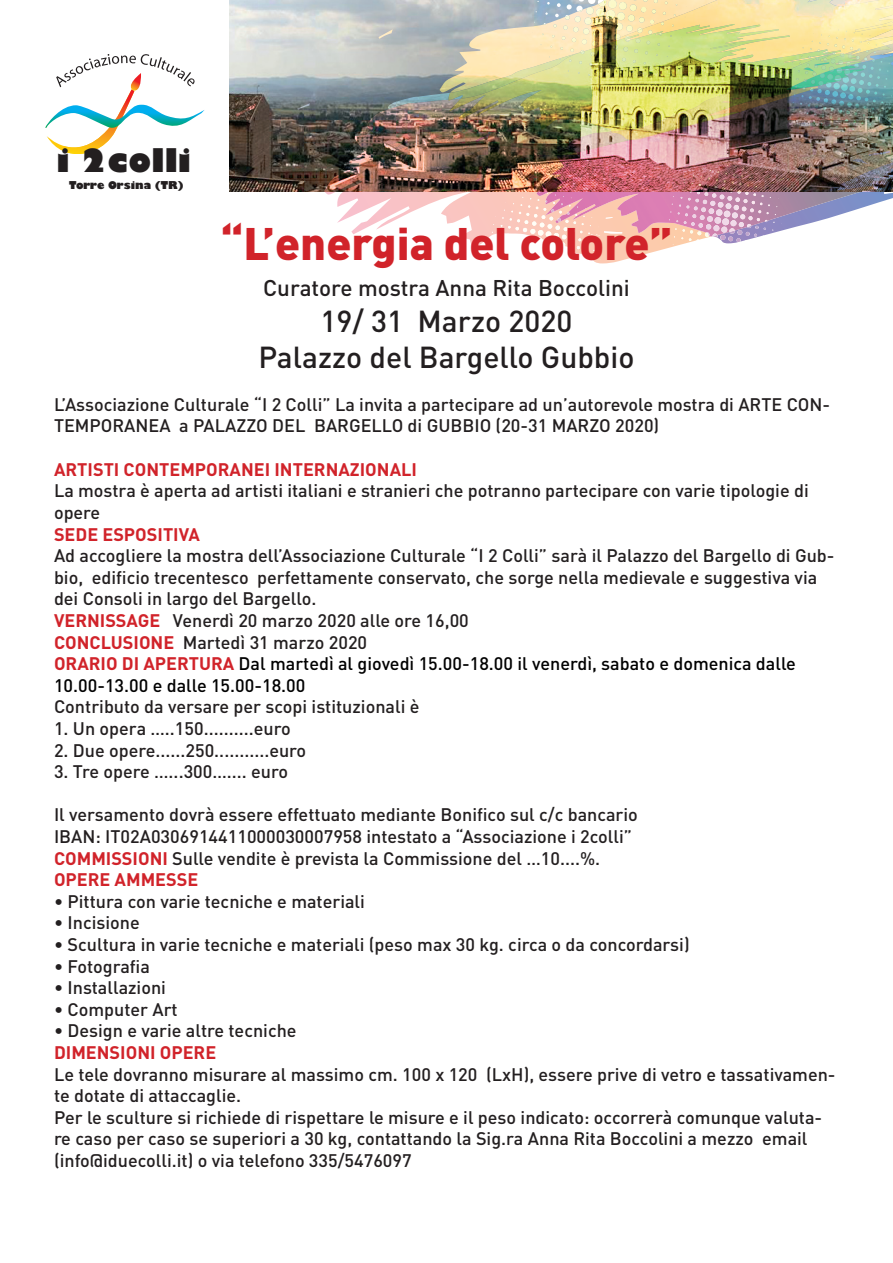
<style>
.page{position:relative;width:893px;height:1263px;background:#fff}
.page>*{position:absolute;margin:0;border:0;box-sizing:border-box;transform-origin:0 0}
.t1{font:900 45px "DIN";color:#d1232a}
.t2{font:800 31.8px "Gill Sans";color:#231f20}
.t3{font:500 30px/36px "DIN";color:#231f20;text-align:center}
.t4{font:500 22.5px "DIN";color:#231f20}
.t5{font:500 18px/21.6px "DIN";color:#231f20}
.t6{font:700 18px "DIN";color:#d1232a}
.t7{font:800 10.5px "Gill Sans";letter-spacing:.005em;color:#231f20}
.s1{font-weight:700;color:#d1232a}
.s2{color:#000}
</style>
<div class="page">
<svg style="left:47px;top:54px;width:148px;height:98px"></svg>
<img style="left:64px;top:89px;width:71px;height:65px">
<img style="left:45px;top:105px;width:160px;height:23px">
<img style="left:131px;top:73px;width:10px;height:18px">
<img style="left:230px;top:0;width:136px;height:191px">
<svg style="left:236px;top:103px;width:20px;height:14px"></svg>
<svg style="left:297px;top:103px;width:13px;height:7px"></svg>
<img style="left:366px;top:0;width:527px;height:264px">
<h2 class="t2" style="left:57px;top:135px;width:136px">i 2colli</h2>
<p class="t7" style="left:69px;top:177px;width:116px">Torre Orsina (TR)</p>
<h1 class="t1" style="left:220px;top:213px;width:454px">“L’energia del colore”</h1>
<p class="t4" style="left:263px;top:273px;width:368px">Curatore mostra Anna Rita Boccolini</p>
<h3 class="t3" style="left:258px;top:302px;width:378px">19/ 31 Marzo 2020<br>Palazzo del Bargello Gubbio</h3>
<p class="t5" style="left:54px;top:393px;width:778px">L’Associazione Culturale “I 2 Colli” La invita a partecipare ad un’autorevole mostra di ARTE CON-<br>TEMPORANEA a PALAZZO DEL BARGELLO di GUBBIO (20-31 MARZO 2020)</p>
<p class="t6" style="left:54px;top:457px;width:365px">ARTISTI CONTEMPORANEI INTERNAZIONALI</p>
<p class="t5" style="left:54px;top:479px;width:756px">La mostra è aperta ad artisti italiani e stranieri che potranno partecipare con varie tipologie di opere</p>
<p class="t6" style="left:54px;top:522px;width:148px">SEDE ESPOSITIVA</p>
<p class="t5" style="left:54px;top:544px;width:782px">Ad accogliere la mostra dell’Associazione Culturale “I 2 Colli” sarà il Palazzo del Bargello di Gub&shy;bio, edificio trecentesco perfettamente conservato, che sorge nella medievale e suggestiva via dei Consoli in largo del Bargello.<br><span class="s1">VERNISSAGE</span> Venerdì 20 marzo 2020 alle ore 16,00<br><span class="s1">CONCLUSIONE</span> Martedì 31 marzo 2020<br><span class="s1">ORARIO DI APERTURA</span> <span class="s2">Dal martedì al giovedì 15.00-18.00 il venerdì, sabato e domenica dalle 10.00-13.00 e dalle 15.00-18.00</span></p>
<p class="t5" style="left:54px;top:695px;width:367px">Contributo da versare per scopi istituzionali è</p>
<p class="t5" style="left:54px;top:717px;width:238px">1. Un opera …..150..........euro</p>
<p class="t5" style="left:54px;top:739px;width:254px">2. Due opere......250...........euro</p>
<p class="t5" style="left:54px;top:760px;width:236px">3. Tre opere …...300….... euro</p>
<p class="t5" style="left:54px;top:803px;width:585px">Il versamento dovrà essere effettuato mediante Bonifico sul c/c bancario IBAN: IT02A0306914411000030007958 intestato a “Associazione i 2colli” <span class="s1">COMMISSIONI</span> Sulle vendite è prevista la Commissione del …10....%.<br><span class="s1">OPERE AMMESSE</span></p>
<p class="t5" style="left:54px;top:890px;width:312px">• Pittura con varie tecniche e materiali</p>
<p class="t5" style="left:54px;top:911px;width:87px">• Incisione</p>
<p class="t5" style="left:54px;top:933px;width:637px">• Scultura in varie tecniche e materiali (peso max 30 kg. circa o da concordarsi)</p>
<p class="t5" style="left:54px;top:955px;width:98px">• Fotografia</p>
<p class="t5" style="left:54px;top:976px;width:114px">• Installazioni</p>
<p class="t5" style="left:54px;top:998px;width:125px">• Computer Art</p>
<p class="t5" style="left:54px;top:1019px;width:244px">• Design e varie altre tecniche</p>
<p class="t6" style="left:54px;top:1041px;width:164px">DIMENSIONI OPERE</p>
<p class="t5" style="left:54px;top:1063px;width:783px">Le tele dovranno misurare al massimo cm. 100 x 120 (LxH), essere prive di vetro e tassativamen&shy;te dotate di attaccaglie.<br>Per le sculture si richiede di rispettare le misure e il peso indicato: occorrerà comunque valuta&shy;re caso per caso se superiori a 30 kg, contattando la Sig.ra Anna Rita Boccolini a mezzo email (info@iduecolli.it) o via telefono 335/5476097</p>
</div>
